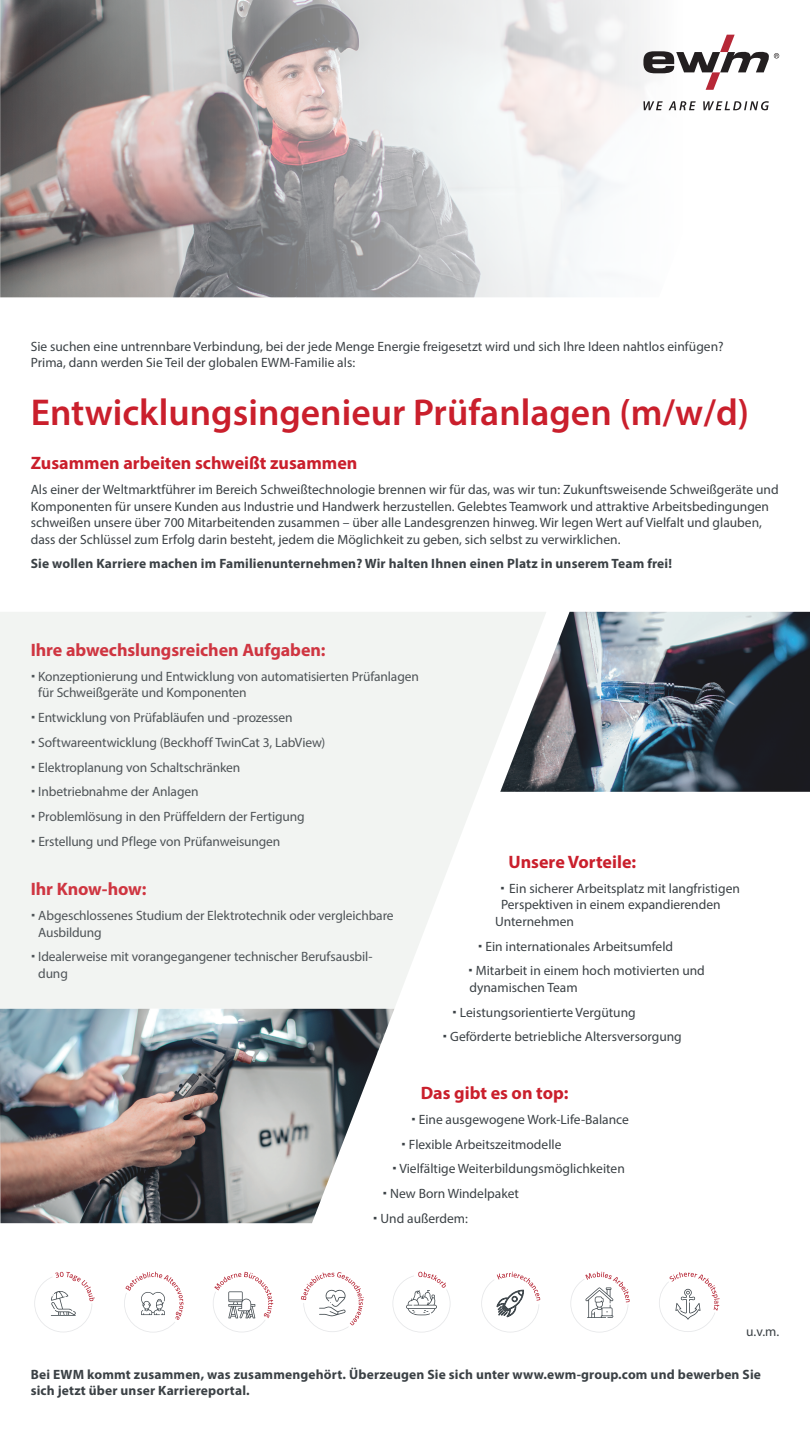
<style>
.page{position:relative;width:810px;height:1440px;background:#fff}
.page>*{position:absolute;margin:0;border:0;box-sizing:border-box;transform-origin:0 0}
.t1{font:600 37.5px "Myriad Pro";color:#ca1f2c}
.t2{font:700 18px "Myriad Pro";color:#ca1f2c}
.t3{font:13.5px/16.5px "Myriad Pro";color:#3b4145}
.t4{font:700 13.5px/16.5px "Myriad Pro";letter-spacing:.01em;color:#3b4145}
</style>
<div class="page">
<svg style="left:34px;top:1272px;width:61px;height:60px"></svg>
<svg style="left:124px;top:1272px;width:59px;height:61px"></svg>
<svg style="left:213px;top:1272px;width:60px;height:60px"></svg>
<svg style="left:301px;top:1272px;width:63px;height:60px"></svg>
<svg style="left:392px;top:1272px;width:59px;height:61px"></svg>
<svg style="left:481px;top:1272px;width:59px;height:61px"></svg>
<svg style="left:570px;top:1272px;width:60px;height:61px"></svg>
<svg style="left:659px;top:1272px;width:61px;height:60px"></svg>
<img style="left:0;top:0;width:765px;height:297px">
<img style="left:0;top:1009px;width:394px;height:214px">
<img style="left:546px;top:612px;width:264px;height:180px">
<svg style="left:0;top:612px;width:546px;height:397px;fill:#f2f4f2"></svg>
<svg style="left:643px;top:101px;width:126px;height:9px"></svg>
<svg style="left:643px;top:35px;width:136px;height:55px"></svg>
<p class="t3" style="left:31px;top:338px;width:694px">Sie suchen eine untrennbare Verbindung, bei der jede Menge Energie freigesetzt wird und sich Ihre Ideen nahtlos einfügen?<br>Prima, dann werden Sie Teil der globalen EWM-Familie als:</p>
<h1 class="t1" style="left:31px;top:388px;width:720px">Entwicklungsingenieur Prüfanlagen (m/w/d)</h1>
<h2 class="t2" style="left:31px;top:452px;width:328px">Zusammen arbeiten schweißt zusammen</h2>
<p class="t3" style="left:31px;top:481px;width:749px">Als einer der Weltmarktführer im Bereich Schweißtechnologie brennen wir für das, was wir tun: Zukunftsweisende Schweißgeräte und Komponenten für unsere Kunden aus Industrie und Handwerk herzustellen. Gelebtes Teamwork und attraktive Arbeitsbedingungen schweißen unsere über 700 Mitarbeitenden zusammen – über alle Landesgrenzen hinweg. Wir legen Wert auf Vielfalt und glauben, dass der Schlüssel zum Erfolg darin besteht, jedem die Möglichkeit zu geben, sich selbst zu verwirklichen.</p>
<p class="t4" style="left:31px;top:555px;width:643px">Sie wollen Karriere machen im Familienunternehmen? Wir halten Ihnen einen Platz in unserem Team frei!</p>
<h2 class="t2" style="left:31px;top:638px;width:296px">Ihre abwechslungsreichen Aufgaben:</h2>
<p class="t3" style="left:38px;top:668px;width:382px">Konzeptionierung und Entwicklung von automatisierten Prüfanlagen für Schweißgeräte und Komponenten</p>
<p class="t3" style="left:38px;top:705px;width:289px;line-height:24.8px">Entwicklung von Prüfabläufen und -prozessen Softwareentwicklung (Beckhoff TwinCat 3, LabView)<br>Elektroplanung von Schaltschränken Inbetriebnahme der Anlagen<br>Problemlösung in den Prüffeldern der Fertigung Erstellung und Pflege von Prüfanweisungen</p>
<h2 class="t2" style="left:31px;top:878px;width:117px">Ihr Know-how:</h2>
<p class="t3" style="left:38px;top:907px;width:357px">Abgeschlossenes Studium der Elektrotechnik oder vergleichbare<br>Ausbildung</p>
<p class="t3" style="left:38px;top:948px;width:336px">Idealerweise mit vorangegangener technischer Berufsausbil&shy;dung</p>
<h2 class="t2" style="left:508px;top:850px;width:129px">Unsere Vorteile:</h2>
<p class="t3" style="left:509px;top:880px;width:232px">Ein sicherer Arbeitsplatz mit langfristigen</p>
<p class="t3" style="left:501px;top:896px;width:221px">Perspektiven in einem expandierenden</p>
<p class="t3" style="left:495px;top:913px;width:81px">Unternehmen</p>
<p class="t3" style="left:476px;top:933px;width:231px;line-height:24.8px;text-indent:10px">Ein internationales Arbeitsumfeld<br>Mitarbeit in einem hoch motivierten und</p>
<p class="t3" style="left:470px;top:979px;width:110px">dynamischen Team</p>
<p class="t3" style="left:460px;top:1004px;width:177px">Leistungsorientierte Vergütung</p>
<p class="t3" style="left:450px;top:1028px;width:233px">Geförderte betriebliche Altersversorgung</p>
<h2 class="t2" style="left:421px;top:1081px;width:149px">Das gibt es on top:</h2>
<p class="t3" style="left:419px;top:1111px;width:212px">Eine ausgewogene Work-Life-Balance</p>
<p class="t3" style="left:409px;top:1136px;width:154px">Flexible Arbeitszeitmodelle</p>
<p class="t3" style="left:399px;top:1160px;width:227px">Vielfältige Weiterbildungsmöglichkeiten</p>
<p class="t3" style="left:390px;top:1185px;width:130px">New Born Windelpaket</p>
<p class="t3" style="left:380px;top:1210px;width:89px">Und außerdem:</p>
<p class="t3" style="left:746px;top:1323px;width:34px">u.v.m.</p>
<p class="t4" style="left:31px;top:1366px;width:732px">Bei EWM kommt zusammen, was zusammengehört. Überzeugen Sie sich unter www.ewm-group.com und bewerben Sie sich jetzt über unser Karriereportal.</p>
</div>
